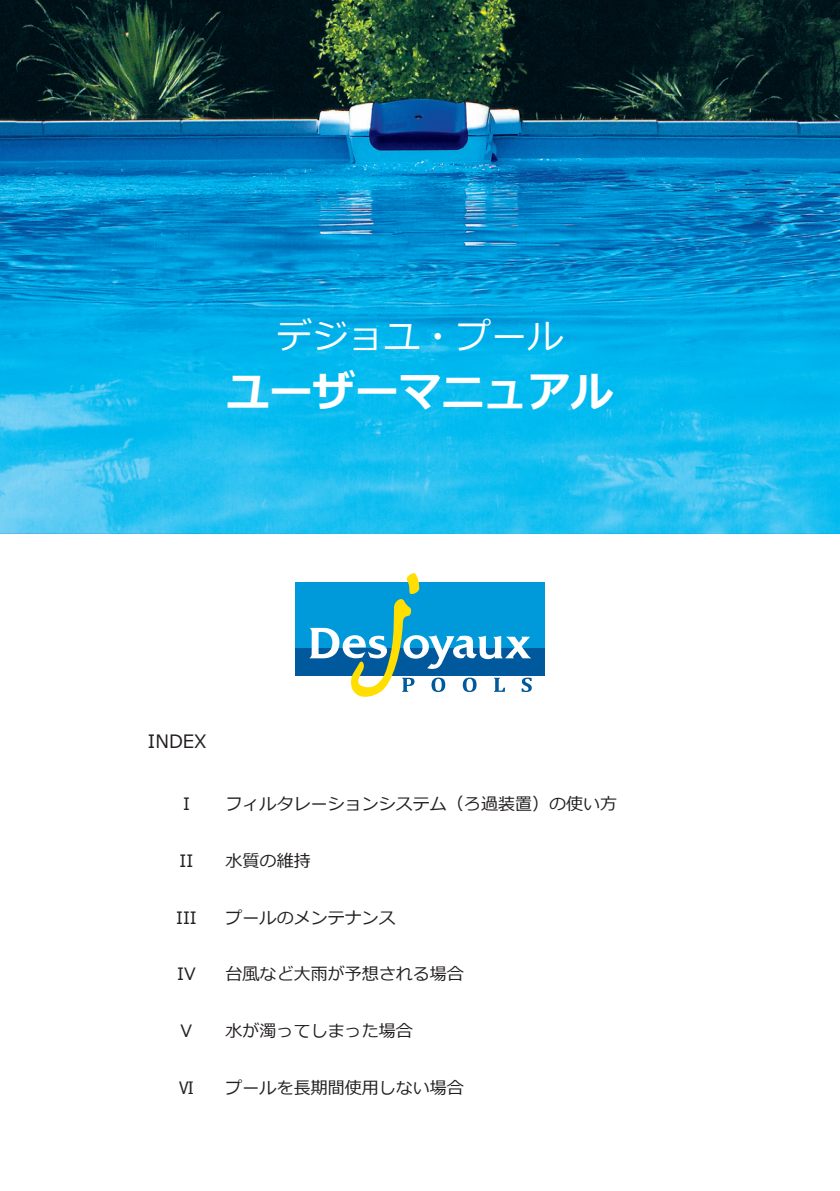
<style>
.page{position:relative;width:840px;height:1191px;background:#fff}
.page>*{position:absolute;margin:0;border:0;box-sizing:border-box;transform-origin:0 0}
.キャプション{font:700 42.6px "Meiryo";letter-spacing:.01em;color:#fff}
.キャプション-2{font:35.4px "Meiryo";letter-spacing:.01em;color:#fff}
.キャプション-3{font:18.4px "Meiryo";color:#231f20}
.キャプション-4{font:17px "Meiryo";color:#231f20}
</style>
<div class="page">
<div style="left:295px;top:647px;width:249px;height:28px;background:#00599c"></div>
<div style="left:295px;top:582px;width:249px;height:65px;background:#0099d9"></div>
<svg style="left:309px;top:573px;width:222px;height:124px"></svg>
<img style="left:0;top:0;width:839px;height:533px">
<p class="キャプション-2" style="left:277px;top:312px;width:287px">デジョユ・プール</p>
<p class="キャプション" style="left:227px;top:361px;width:388px">ユーザーマニュアル</p>
<p class="キャプション-3" style="left:148px;top:728px;width:79px">INDEX　</p>
<p class="キャプション-4" style="left:183px;top:792px;width:8px">I</p>
<p class="キャプション-4" style="left:225px;top:792px;width:393px">フィルタレーションシステム（ろ過装置）の使い方</p>
<p class="キャプション-4" style="left:179px;top:849px;width:15px">II</p>
<p class="キャプション-4" style="left:225px;top:849px;width:87px">水質の維持</p>
<p class="キャプション-4" style="left:176px;top:905px;width:22px">III</p>
<p class="キャプション-4" style="left:225px;top:905px;width:172px">プールのメンテナンス</p>
<p class="キャプション-4" style="left:177px;top:962px;width:20px">IV</p>
<p class="キャプション-4" style="left:225px;top:962px;width:240px">台風など大雨が予想される場合</p>
<p class="キャプション-4" style="left:180px;top:1019px;width:13px">V</p>
<p class="キャプション-4" style="left:225px;top:1019px;width:189px">水が濁ってしまった場合</p>
<p class="キャプション-4" style="left:178px;top:1075px;width:19px">Ⅵ</p>
<p class="キャプション-4" style="left:225px;top:1075px;width:240px">プールを長期間使用しない場合</p>
</div>
